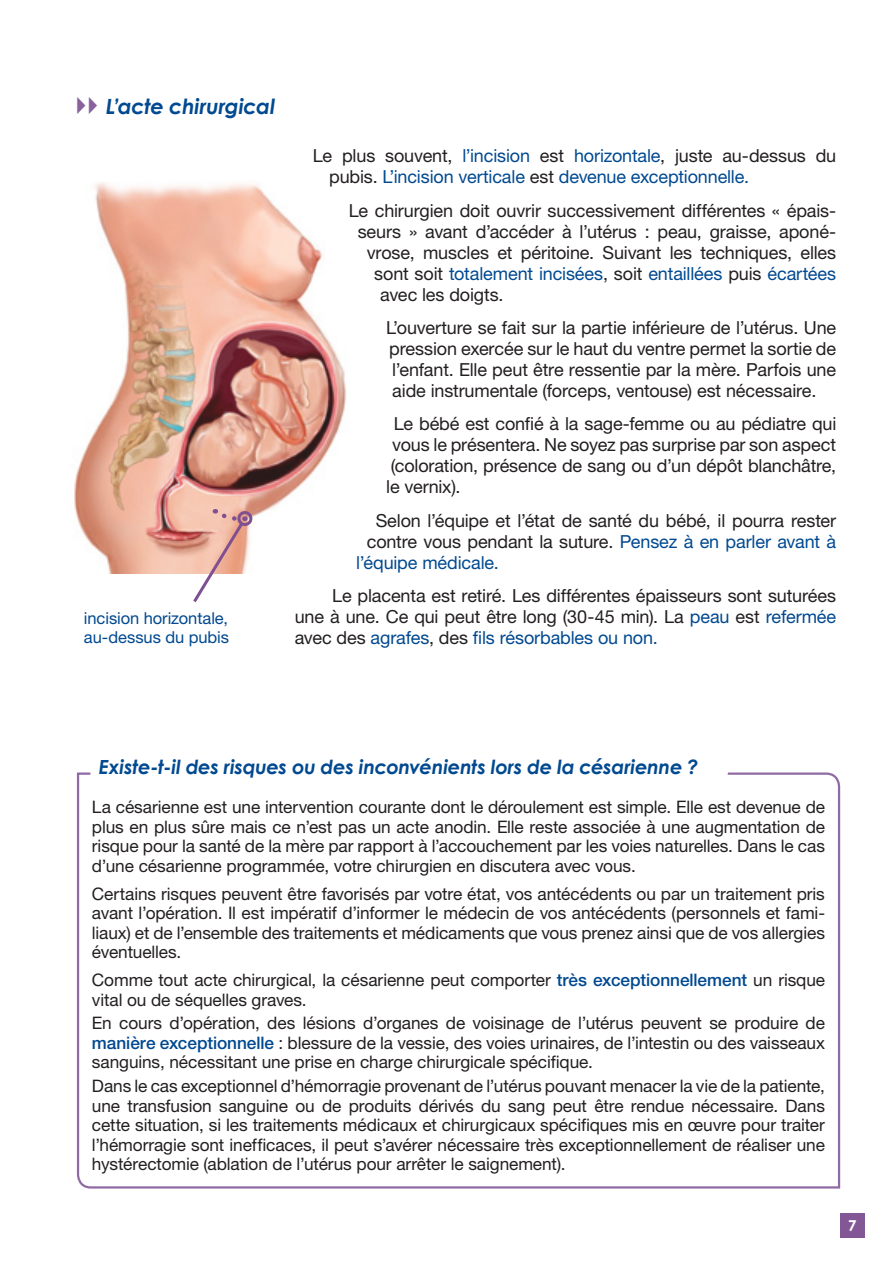
<style>
.page{position:relative;width:893px;height:1263px;background:#fff}
.page>*{position:absolute;margin:0;border:0;box-sizing:border-box;transform-origin:0 0}
.normal_12{font:italic 700 21px "Century Gothic";letter-spacing:-.01em;color:#014990}
.normal_12-2{font:italic 700 19.5px "Century Gothic";letter-spacing:-.015em;color:#014990}
.normal_12-3{font:18px/21px "Helvetica Neue LT Std";letter-spacing:-.01em;color:#231f20;text-align:justify}
.normal_12-4{font:18px/21px "Helvetica Neue LT Std";letter-spacing:-.01em;color:#014990}
.normal_12-5{font:17.25px/19.5px "Helvetica Neue LT Std";letter-spacing:-.005em;color:#231f20;text-align:justify}
.normal_12-6{font:16.5px "Helvetica Neue LT Std";letter-spacing:-.005em;color:#014990}
.t1{font:700 15px "Century Gothic";color:#fff}
.s1{color:#231f20}
.s2{color:#014990}
.s3{font-weight:500;color:#014990}
</style>
<div class="page">
<div style="left:840px;top:1213px;width:25px;height:25px;background:#835796"></div>
<svg style="left:76px;top:772px;width:765px;height:417px"></svg>
<svg style="left:90px;top:772px;width:639px;height:10px"></svg>
<img style="left:74px;top:183px;width:272px;height:352px">
<svg style="left:84px;top:507px;width:203px;height:96px"></svg>
<p class="normal_12" style="left:106px;top:91px;width:171px">L’acte chirurgical</p>
<p class="normal_12-6" style="left:84px;top:608px;width:146px">incision horizontale,</p>
<p class="normal_12-6" style="left:84px;top:627px;width:147px">au-dessus du pubis</p>
<p class="normal_12-4" style="left:329px;top:145px;width:508px;text-indent:-16px"><span class="s1">Le plus souvent,</span> l’incision <span class="s1">est</span> horizontale<span class="s1">, juste au-dessus du pubis.</span> L’incision verticale <span class="s1">est</span> devenue exceptionnelle.</p>
<p class="normal_12-3" style="left:349px;top:199px;width:489px">Le chirurgien doit ouvrir successivement différentes « épais-</p>
<p class="normal_12-3" style="left:358px;top:220px;width:480px">seurs » avant d’accéder à l’utérus : peau, graisse, aponé-</p>
<p class="normal_12-3" style="left:367px;top:241px;width:471px">vrose, muscles et péritoine. Suivant les techniques, elles</p>
<p class="normal_12-4" style="left:374px;top:262px;width:463px"><span class="s1">sont soit</span> totalement incisées<span class="s1">, soit</span> entaillées <span class="s1">puis</span> écartées</p>
<p class="normal_12-3" style="left:380px;top:283px;width:125px">avec les doigts.</p>
<p class="normal_12-3" style="left:386px;top:317px;width:452px">L’ouverture se fait sur la partie inférieure de l’utérus. Une pression exercée sur le haut du ventre permet la sortie de l’enfant. Elle peut être ressentie par la mère. Parfois une aide instrumentale (forceps, ventouse) est nécessaire.</p>
<p class="normal_12-3" style="left:394px;top:413px;width:444px">Le bébé est confié à la sage-femme ou au pédiatre qui</p>
<p class="normal_12-3" style="left:392px;top:434px;width:445px">vous le présentera. Ne soyez pas surprise par son aspect</p>
<p class="normal_12-3" style="left:391px;top:455px;width:447px">(coloration, présence de sang ou d’un dépôt blanchâtre,</p>
<p class="normal_12-3" style="left:386px;top:476px;width:76px">le vernix).</p>
<p class="normal_12-3" style="left:376px;top:509px;width:462px">Selon l’équipe et l’état de santé du bébé, il pourra rester</p>
<p class="normal_12-3" style="left:367px;top:530px;width:471px">contre vous pendant la suture. <span class="s2">Pensez à en parler avant à</span></p>
<p class="normal_12-4" style="left:356px;top:551px;width:144px">l’équipe médicale.</p>
<p class="normal_12-3" style="left:295px;top:585px;width:543px;text-indent:38px">Le placenta est retiré. Les différentes épaisseurs sont suturées une à une. Ce qui peut être long (30-45 min). La <span class="s2">peau</span> est <span class="s2">refermée </span>avec des <span class="s2">agrafes</span>, des <span class="s2">fils résorbables ou non.</span></p>
<p class="normal_12-2" style="left:99px;top:752px;width:601px">Existe-t-il des risques ou des inconvénients lors de la césarienne ?</p>
<p class="normal_12-5" style="left:92px;top:797px;width:735px">La césarienne est une intervention courante dont le déroulement est simple. Elle est devenue de plus en plus sûre mais ce n’est pas un acte anodin. Elle reste associée à une augmentation de risque pour la santé de la mère par rapport à l’accouchement par les voies naturelles. Dans le cas d’une césarienne programmée, votre chirurgien en discutera avec vous.</p>
<p class="normal_12-5" style="left:92px;top:883px;width:735px">Certains risques peuvent être favorisés par votre état, vos antécédents ou par un traitement pris avant l’opération. Il est impératif d’informer le médecin de vos antécédents (personnels et fami&shy;liaux) et de l’ensemble des traitements et médicaments que vous prenez ainsi que de vos allergies éventuelles.</p>
<p class="normal_12-5" style="left:92px;top:970px;width:735px">Comme tout acte chirurgical, la césarienne peut comporter <span class="s3">très exceptionnellement</span> un risque vital ou de séquelles graves.</p>
<p class="normal_12-5" style="left:92px;top:1013px;width:735px">En cours d’opération, des lésions d’organes de voisinage de l’utérus peuvent se produire de <span class="s3">manière exceptionnelle</span> : blessure de la vessie, des voies urinaires, de l’intestin ou des vaisseaux sanguins, nécessitant une prise en charge chirurgicale spécifique.</p>
<p class="normal_12-5" style="left:92px;top:1076px;width:735px">Dans le cas exceptionnel d’hémorragie provenant de l’utérus pouvant menacer la vie de la patiente, une transfusion sanguine ou de produits dérivés du sang peut être rendue nécessaire. Dans cette situation, si les traitements médicaux et chirurgicaux spécifiques mis en œuvre pour traiter l’hémorragie sont inefficaces, il peut s’avérer nécessaire très exceptionnellement de réaliser une hystérectomie (ablation de l’utérus pour arrêter le saignement).</p>
<p class="t1" style="left:848px;top:1214px;width:10px">7</p>
</div>
